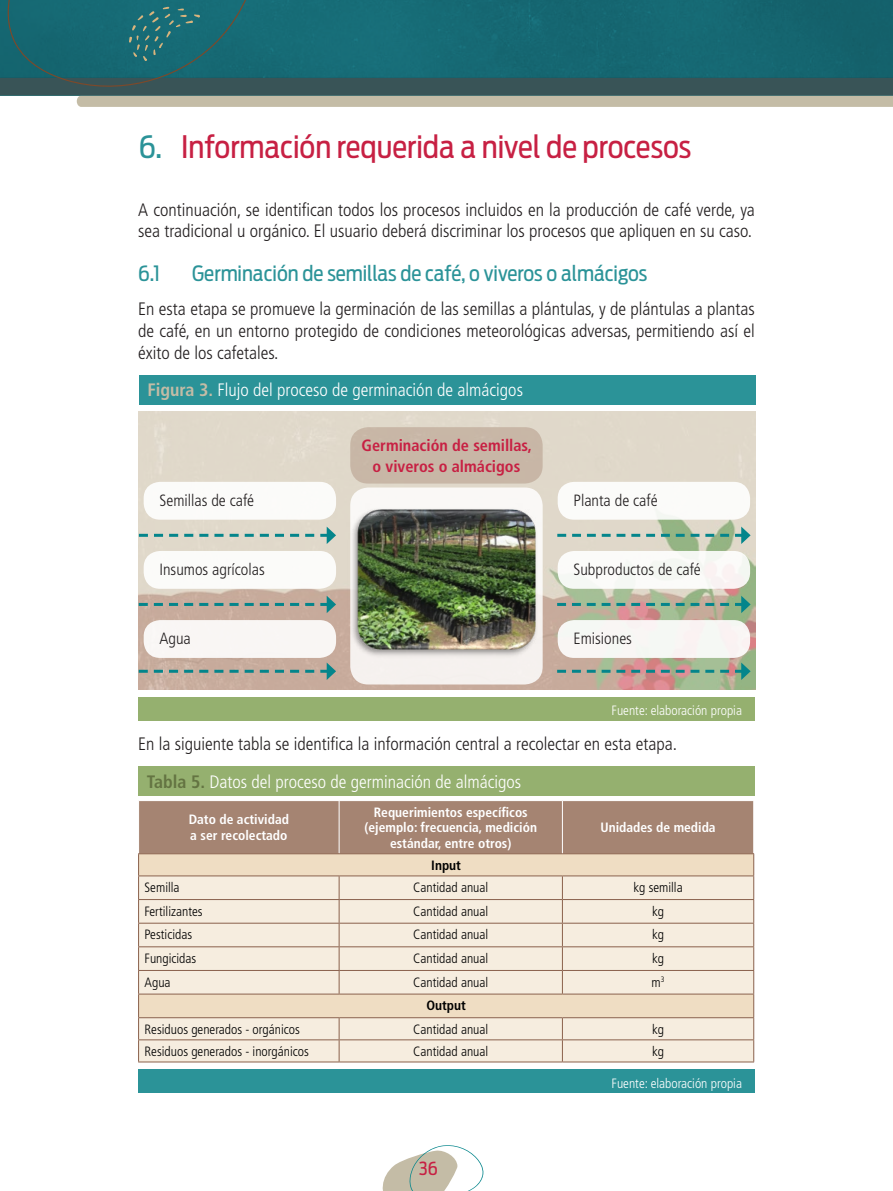
<style>
.page{position:relative;width:893px;height:1191px;background:#fff}
.page>*{position:absolute;margin:0;border:0;box-sizing:border-box;transform-origin:0 0}
.t1{font:30.75px "Antenna Cond";color:#c72043}
.subtitulos{font:21px "Antenna Cond";color:#2b9398}
.NORMAL_FINAL{font:300 condensed 18px/21.6px "Frutiger LT Std";color:#231f20}
.t2{font:300 condensed 18px "Frutiger LT Std";color:#fff}
.t3{font:18px "Antenna Cond";color:#c72043}
.t4{font:300 condensed 16.35px "Frutiger LT Std";color:#231f20}
.t5{font:700 condensed 16.35px/20.4px "Frutiger LT Std";color:#c72043;text-align:center}
.t6{font:300 condensed 13.5px "Frutiger LT Std";color:#000}
.t7{font:700 condensed 13.5px/15.6px "Frutiger LT Std";color:#fff}
.t8{font:300 condensed 13.5px "Frutiger LT Std";color:#fff}
.t9{font:700 condensed 13.5px "Frutiger LT Std";color:#000}
.s1{color:#2b9398}
.s2{font-weight:700;color:#c4bca6}
.s3{font-weight:700;color:#647442}
</style>
<div class="page">
<svg style="left:0;top:0;width:893px;height:107px;background:#2f6e74"></svg>
<svg style="left:138px;top:800px;width:616px;height:261px;background:#dfcebd"></svg>
<hr style="left:138px;top:1061px;width:201px;height:1px;background:#8a614c">
<hr style="left:339px;top:1061px;width:223px;height:1px;background:#8a614c">
<hr style="left:562px;top:1061px;width:192px;height:1px;background:#8a614c">
<div style="left:139px;top:375px;width:616px;height:29px;background:#2b9398"></div>
<div style="left:138px;top:696px;width:617px;height:24px;background:#95b06f"></div>
<img style="left:139px;top:412px;width:616px;height:277px">
<div style="left:350px;top:487px;width:193px;height:197px;background:#f6f1ef;border-radius:18px"></div>
<div style="left:350px;top:427px;width:193px;height:56px;background:#c8b6a6;border-radius:18px"></div>
<div style="left:144px;top:482px;width:192px;height:37px;background:#fff;border-radius:16px"></div>
<div style="left:144px;top:551px;width:192px;height:38px;background:#fff;border-radius:16px"></div>
<div style="left:144px;top:620px;width:192px;height:38px;background:#f9f6f4;border-radius:16px"></div>
<svg style="left:139px;top:526px;width:197px;height:18px;background:#c5cec2"></svg>
<svg style="left:139px;top:595px;width:197px;height:18px;background:#afa699"></svg>
<svg style="left:139px;top:662px;width:197px;height:18px;background:#b0a89b"></svg>
<div style="left:558px;top:482px;width:192px;height:37px;background:#fff;border-radius:16px"></div>
<div style="left:558px;top:551px;width:192px;height:38px;background:#fbfaf8;border-radius:16px"></div>
<div style="left:558px;top:620px;width:192px;height:38px;background:#f8f6f4;border-radius:16px"></div>
<svg style="left:557px;top:526px;width:194px;height:18px;background:#b4c5b2"></svg>
<svg style="left:557px;top:595px;width:194px;height:18px;background:#9fab93"></svg>
<svg style="left:557px;top:662px;width:194px;height:18px;background:#a7a291"></svg>
<div style="left:138px;top:766px;width:617px;height:30px;background:#95b06f"></div>
<div style="left:138px;top:1069px;width:617px;height:24px;background:#2b9398"></div>
<img style="left:346px;top:504px;width:190px;height:158px">
<svg style="left:382px;top:1145px;width:102px;height:46px"></svg>
<p class="t1" style="left:139px;top:128px;width:554px"><span class="s1">6.</span> Información requerida a nivel de procesos</p>
<p class="NORMAL_FINAL" style="left:138px;top:199px;width:618px">A continuación, se identifican todos los procesos incluidos en la producción de café verde, ya sea tradicional u orgánico. El usuario deberá discriminar los procesos que apliquen en su caso.</p>
<p class="subtitulos" style="left:138px;top:261px;width:23px">6.1</p>
<p class="subtitulos" style="left:192px;top:261px;width:457px">Germinación de semillas de café, o viveros o almácigos</p>
<p class="NORMAL_FINAL" style="left:138px;top:299px;width:618px;text-align:justify">En esta etapa se promueve la germinación de las semillas a plántulas, y de plántulas a plantas de café, en un entorno protegido de condiciones meteorológicas adversas, permitiendo así el éxito de los cafetales.</p>
<p class="t2" style="left:147px;top:380px;width:377px"><span class="s2">Figura 3.</span> Flujo del proceso de germinación de almácigos</p>
<p class="t5" style="left:362px;top:435px;width:172px">Germinación de semillas, o viveros o almácigos</p>
<p class="t4" style="left:159px;top:491px;width:96px">Semillas de café</p>
<p class="t4" style="left:573px;top:491px;width:86px">Planta de café</p>
<p class="t4" style="left:159px;top:560px;width:107px">Insumos agrícolas</p>
<p class="t4" style="left:573px;top:560px;width:129px">Subproductos de café</p>
<p class="t4" style="left:159px;top:629px;width:33px">Agua</p>
<p class="t4" style="left:573px;top:629px;width:60px">Emisiones</p>
<p class="t8" style="left:611px;top:703px;width:132px">Fuente: elaboración propia</p>
<p class="NORMAL_FINAL" style="left:138px;top:733px;width:540px">En la siguiente tabla se identifica la información central a recolectar en esta etapa.</p>
<p class="t2" style="left:147px;top:771px;width:376px"><span class="s3">Tabla 5.</span> Datos del proceso de germinación de almácigos</p>
<p class="t7" style="left:189px;top:812px;width:102px">Dato de actividad a ser recolectado</p>
<p class="t7" style="left:364px;top:804px;width:174px;text-align:center">Requerimientos específicos (ejemplo: frecuencia, medición estándar, entre otros)</p>
<p class="t9" style="left:431px;top:857px;width:31px">Input</p>
<p class="t7" style="left:600px;top:819px;width:117px">Unidades de medida</p>
<p class="t6" style="left:145px;top:879px;width:37px">Semilla</p>
<p class="t6" style="left:413px;top:879px;width:76px">Cantidad anual</p>
<p class="t6" style="left:633px;top:879px;width:51px">kg semilla</p>
<p class="t6" style="left:145px;top:903px;width:60px">Fertilizantes</p>
<p class="t6" style="left:413px;top:903px;width:76px">Cantidad anual</p>
<p class="t6" style="left:652px;top:903px;width:14px">kg</p>
<p class="t6" style="left:145px;top:927px;width:49px">Pesticidas</p>
<p class="t6" style="left:413px;top:927px;width:76px">Cantidad anual</p>
<p class="t6" style="left:652px;top:927px;width:14px">kg</p>
<p class="t6" style="left:145px;top:950px;width:53px">Fungicidas</p>
<p class="t6" style="left:413px;top:950px;width:76px">Cantidad anual</p>
<p class="t6" style="left:652px;top:950px;width:14px">kg</p>
<p class="t6" style="left:145px;top:974px;width:28px">Agua</p>
<p class="t6" style="left:413px;top:974px;width:76px">Cantidad anual</p>
<p class="t6" style="left:652px;top:974px;width:15px">m<sup>3</sup></p>
<p class="t9" style="left:426px;top:997px;width:41px">Output</p>
<p class="t6" style="left:145px;top:1021px;width:157px">Residuos generados - orgánicos</p>
<p class="t6" style="left:413px;top:1021px;width:76px">Cantidad anual</p>
<p class="t6" style="left:652px;top:1021px;width:14px">kg</p>
<p class="t6" style="left:145px;top:1043px;width:166px">Residuos generados - inorgánicos</p>
<p class="t6" style="left:413px;top:1043px;width:76px">Cantidad anual</p>
<p class="t6" style="left:652px;top:1043px;width:14px">kg</p>
<p class="t3" style="left:419px;top:1157px;width:20px">36</p>
<p class="t8" style="left:611px;top:1075px;width:132px">Fuente: elaboración propia</p>
</div>
